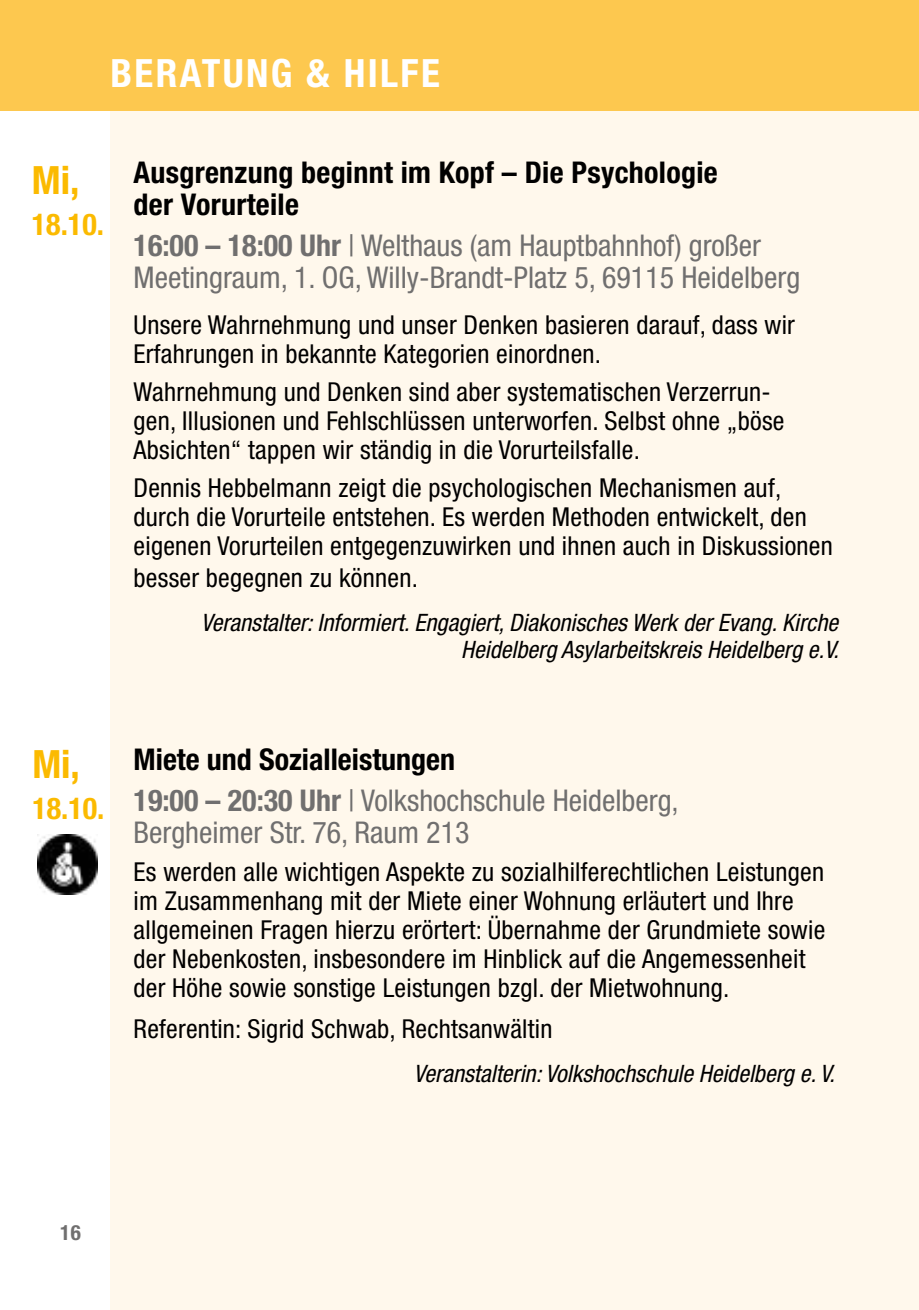
<style>
.page{position:relative;width:919px;height:1310px;background:#fff}
.page>*{position:absolute;margin:0;border:0;box-sizing:border-box;transform-origin:0 0}
.t1{font:700 condensed 39px "Helvetica Neue LT Pro";letter-spacing:.06em;color:#fff}
.t2{font:700 condensed 39px "Helvetica Neue LT Pro";color:#fbba00}
.t3{font:condensed 30px/40.8px "Helvetica Neue LT Pro";color:#706f6f}
.t4{font:700 condensed 30px/32.1px "Helvetica Neue LT Pro";letter-spacing:.01em;color:#000}
.t5{font:700 condensed 30px "Helvetica Neue LT Pro";color:#fbba00}
.t6{font:condensed 26.1px/29.1px "Helvetica Neue LT Pro";letter-spacing:.01em;color:#000}
.t7{font:italic condensed 24px/27px "Helvetica Neue LT Pro";color:#000;text-align:right}
.t8{font:700 condensed 21px "Helvetica Neue LT Pro";color:#706f6f}
.s1{font-weight:700}
.s2{font-weight:700;color:#000}
</style>
<div class="page">
<div style="left:111px;top:111px;width:807px;height:1199px;background:#fff8ec"></div>
<div style="left:0;top:0;width:918px;height:111px;background:#fdc84f"></div>
<img style="left:38px;top:834px;width:59px;height:60px">
<h1 class="t1" style="left:111px;top:50px;width:331px">BERATUNG &amp; HILFE</h1>
<h1 class="t2" style="left:32px;top:157px;width:49px">Mi,</h1>
<p class="t5" style="left:32px;top:206px;width:73px">18.10.</p>
<p class="t4" style="left:134px;top:156px;width:585px">Ausgrenzung beginnt im Kopf – Die Psychologie der Vorurteile</p>
<p class="t3" style="left:134px;top:229px;width:668px;line-height:32.1px"><span class="s1">16:00 – 18:00 Uhr</span> | Welthaus (am Hauptbahnhof) großer<br>Meetingraum, 1. OG, Willy-Brandt-Platz 5, 69115 Heidelberg</p>
<p class="t6" style="left:134px;top:310px;width:663px">Unsere Wahrnehmung und unser Denken basieren darauf, dass wir<br>Erfahrungen in bekannte Kategorien einordnen.</p>
<p class="t6" style="left:134px;top:377px;width:652px">Wahrnehmung und Denken sind aber systematischen Verzerrun&shy;gen, Illusionen und Fehlschlüssen unterworfen. Selbst ohne „böse<br>Absichten“ tappen wir ständig in die Vorurteilsfalle.</p>
<p class="t6" style="left:134px;top:473px;width:700px">Dennis Hebbelmann zeigt die psychologischen Mechanismen auf, durch die Vorurteile entstehen. Es werden Methoden entwickelt, den eigenen Vorurteilen entgegenzuwirken und ihnen auch in Diskussionen</p>
<p class="t6" style="left:134px;top:563px;width:286px">besser begegnen zu können.</p>
<p class="t7" style="left:201px;top:610px;width:639px">Veranstalter: Informiert. Engagiert, Diakonisches Werk der Evang. Kirche<br>Heidelberg Asylarbeitskreis Heidelberg e.V.</p>
<h1 class="t2" style="left:32px;top:741px;width:49px">Mi,</h1>
<p class="t5" style="left:32px;top:790px;width:73px">18.10.</p>
<p class="t3" style="left:134px;top:739px;width:546px"><span class="s2">Miete und Sozialleistungen<br></span><span class="s1">19:00 – 20:30 Uhr</span> | Volkshochschule Heidelberg,</p>
<p class="t3" style="left:134px;top:812px;width:337px">Bergheimer Str. 76, Raum 213</p>
<p class="t6" style="left:134px;top:857px;width:693px">Es werden alle wichtigen Aspekte zu sozialhilferechtlichen Leistungen im Zusammenhang mit der Miete einer Wohnung erläutert und Ihre allgemeinen Fragen hierzu erörtert: Übernahme der Grundmiete sowie der Nebenkosten, insbesondere im Hinblick auf die Angemessenheit der Höhe sowie sonstige Leistungen bzgl. der Mietwohnung.</p>
<p class="t6" style="left:134px;top:1014px;width:420px">Referentin: Sigrid Schwab, Rechtsanwältin</p>
<p class="t7" style="left:414px;top:1060px;width:422px">Veranstalterin: Volkshochschule Heidelberg e. V.</p>
<p class="t8" style="left:60px;top:1219px;width:22px">16</p>
</div>
